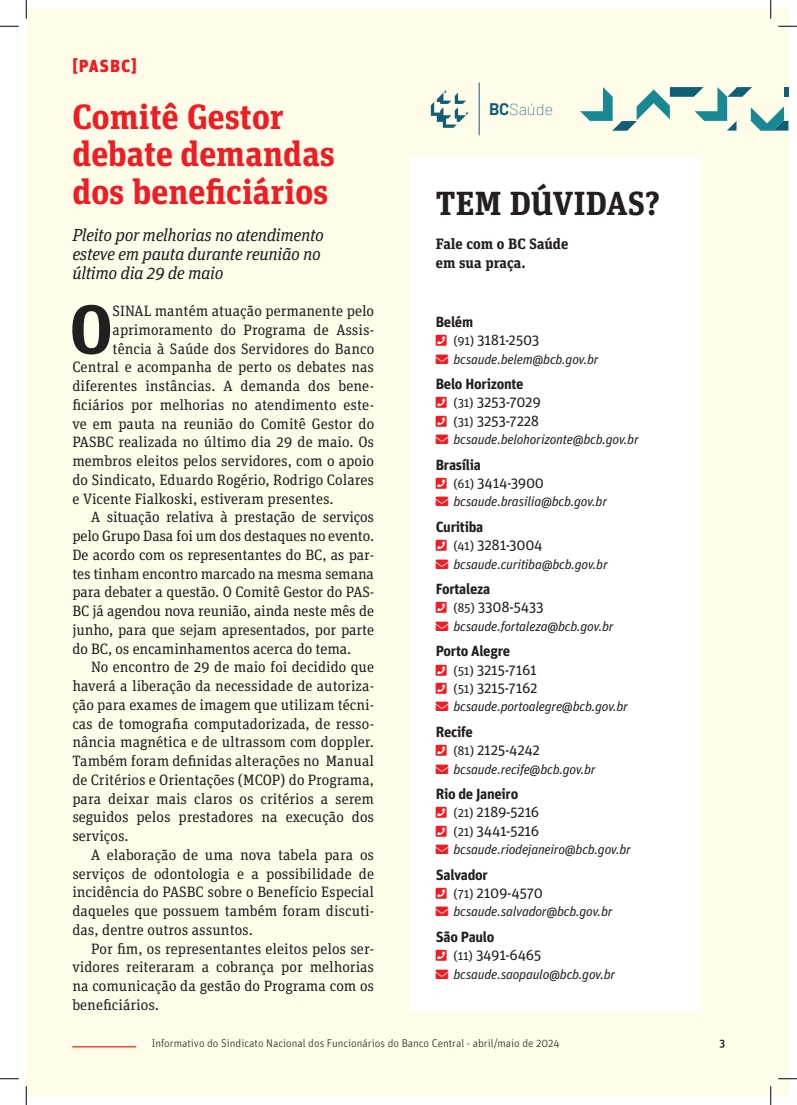
<style>
.page{position:relative;width:797px;height:1105px;background:#fff}
.page>*{position:absolute;margin:0;border:0;box-sizing:border-box;transform-origin:0 0}
.Capitular{font:700 69px "Unit Slab Pro";color:#231f20}
.Titulo{font:700 35px/37.5px "Unit Slab Pro";color:#ee1d23}
.intertitulo{font:700 33.38px "Unit Slab Pro";letter-spacing:.01em;color:#231f20}
.Sutia{font:italic 17.5px/18.8px "Unit Slab Pro";letter-spacing:-.02em;color:#231f20}
.Chapeu{font:900 17.5px "Unit Pro";letter-spacing:.05em;color:#ee1d23}
.t1{font:100 16.5px "Barlow";color:#115f77}
.Paragrafo{font:15px/18.8px "Unit Slab Pro";color:#231f20;text-align:justify}
.Capitular-2{font:15px "Unit Slab Pro";color:#231f20}
.intertitulo-2{font:700 15px/18.8px "Unit Slab Pro";color:#231f20}
.t2{font:14.75px "Unit Pro";letter-spacing:-.02em;color:#231f20}
.BCSaude_cidade{font:700 14.75px "Unit Pro";letter-spacing:-.02em;color:#231f20}
.t3{font:italic 13.5px "Unit Pro";letter-spacing:-.02em;color:#231f20}
.t4{font:300 11.25px "Unit Pro";color:#231f20}
.t5{font:500 11.25px "Unit Pro";color:#231f20}
.s1{font-weight:700}
.s2{color:#ee1d23}
.s3{font-size:12.5px}
</style>
<div class="page">
<div style="left:26px;top:9px;width:762px;height:1087px;background:#fffde9"></div>
<div style="left:411px;top:157px;width:288px;height:853px;background:#fff"></div>
<svg style="left:580px;top:87px;width:208px;height:44px"></svg>
<svg style="left:431px;top:90px;width:37px;height:38px"></svg>
<hr style="left:478px;top:83px;width:1px;height:52px;background:#115f77">
<hr style="left:72px;top:1046px;width:64px;height:1px;background:#ee1d23">
<svg style="left:0;top:25px;width:19px;height:2px"></svg>
<svg style="left:778px;top:25px;width:19px;height:2px"></svg>
<svg style="left:0;top:1078px;width:19px;height:1px"></svg>
<svg style="left:778px;top:1078px;width:19px;height:1px"></svg>
<svg style="left:25px;top:0;width:2px;height:19px"></svg>
<svg style="left:25px;top:1086px;width:2px;height:19px"></svg>
<svg style="left:770px;top:0;width:1px;height:19px"></svg>
<svg style="left:770px;top:1086px;width:1px;height:19px"></svg>
<p class="Chapeu" style="left:72px;top:53px;width:66px">[PASBC]</p>
<p class="Titulo" style="left:72px;top:96px;width:264px">Comitê Gestor debate demandas dos beneficiários</p>
<p class="Sutia" style="left:72px;top:225px;width:253px">Pleito por melhorias no atendimento esteve em pauta durante reunião no último dia 29 de maio</p>
<p class="Capitular" style="left:70px;top:279px;width:44px">O</p>
<p class="Capitular-2" style="left:113px;top:301px;width:263px">SINAL mantém atuação permanente pelo</p>
<p class="Capitular-2" style="left:113px;top:320px;width:263px">aprimoramento do Programa de Assis-</p>
<p class="Capitular-2" style="left:113px;top:338px;width:263px">tência à Saúde dos Servidores do Banco</p>
<p class="Capitular-2" style="left:72px;top:357px;width:303px">Central e acompanha de perto os debates nas</p>
<p class="Capitular-2" style="left:72px;top:376px;width:303px">diferentes instâncias. A demanda dos bene-</p>
<p class="Capitular-2" style="left:72px;top:395px;width:303px">ficiários por melhorias no atendimento este-</p>
<p class="Capitular-2" style="left:72px;top:413px;width:303px">ve em pauta na reunião do Comitê Gestor do</p>
<p class="Capitular-2" style="left:72px;top:432px;width:303px">PASBC realizada no último dia 29 de maio. Os</p>
<p class="Capitular-2" style="left:72px;top:451px;width:303px">membros eleitos pelos servidores, com o apoio</p>
<p class="Capitular-2" style="left:72px;top:470px;width:303px">do Sindicato, Eduardo Rogério, Rodrigo Colares</p>
<p class="Capitular-2" style="left:72px;top:488px;width:263px">e Vicente Fialkoski, estiveram presentes.</p>
<p class="Paragrafo" style="left:72px;top:507px;width:303px;text-indent:19px">A situação relativa à prestação de serviços pelo Grupo Dasa foi um dos destaques no evento.<br>De acordo com os representantes do BC, as par&shy;tes tinham encontro marcado na mesma semana para debater a questão. O Comitê Gestor do PAS-BC já agendou nova reunião, ainda neste mês de junho, para que sejam apresentados, por parte do BC, os encaminhamentos acerca do tema.</p>
<p class="Paragrafo" style="left:72px;top:657px;width:303px;text-indent:19px">No encontro de 29 de maio foi decidido que haverá a liberação da necessidade de autoriza&shy;ção para exames de imagem que utilizam técni&shy;cas de tomografia computadorizada, de resso&shy;nância magnética e de ultrassom com doppler.<br>Também foram definidas alterações no Manual de Critérios e Orientações (MCOP) do Programa, para deixar mais claros os critérios a serem seguidos pelos prestadores na execução dos serviços.</p>
<p class="Paragrafo" style="left:72px;top:845px;width:303px;text-indent:19px">A elaboração de uma nova tabela para os serviços de odontologia e a possibilidade de incidência do PASBC sobre o Benefício Especial daqueles que possuem também foram discuti&shy;das, dentre outros assuntos.</p>
<p class="Paragrafo" style="left:72px;top:939px;width:303px;text-indent:19px">Por fim, os representantes eleitos pelos ser&shy;vidores reiteraram a cobrança por melhorias na comunicação da gestão do Programa com os beneficiários.</p>
<p class="t1" style="left:489px;top:96px;width:66px;rotate:1deg"><span class="s1">BC</span>Saúde</p>
<p class="intertitulo" style="left:436px;top:179px;width:225px">TEM DÚVIDAS?</p>
<p class="intertitulo-2" style="left:436px;top:234px;width:134px">Fale com o BC Saúde em sua praça.</p>
<p class="BCSaude_cidade" style="left:436px;top:311px;width:39px">Belém</p>
<p class="t2" style="left:436px;top:330px;width:105px"><span class="s2">•</span> <span class="s3">(91)</span> 3181-2503</p>
<p class="t3" style="left:453px;top:349px;width:147px">bcsaude.belem@bcb.gov.br</p>
<p class="BCSaude_cidade" style="left:436px;top:373px;width:89px">Belo Horizonte</p>
<p class="t2" style="left:436px;top:392px;width:107px"><span class="s2">•</span> <span class="s3">(31)</span> 3253-7029</p>
<p class="t2" style="left:436px;top:410px;width:105px"><span class="s2">•</span> <span class="s3">(31)</span> 3253-7228</p>
<p class="t3" style="left:453px;top:430px;width:187px">bcsaude.belohorizonte@bcb.gov.br</p>
<p class="BCSaude_cidade" style="left:436px;top:454px;width:47px">Brasília</p>
<p class="t2" style="left:436px;top:473px;width:110px"><span class="s2">•</span> <span class="s3">(61)</span> 3414-3900</p>
<p class="t3" style="left:453px;top:492px;width:155px">bcsaude.brasilia@bcb.gov.br</p>
<p class="BCSaude_cidade" style="left:436px;top:516px;width:49px">Curitiba</p>
<p class="t2" style="left:436px;top:535px;width:108px"><span class="s2">•</span> <span class="s3">(41)</span> 3281-3004</p>
<p class="t3" style="left:453px;top:554px;width:156px">bcsaude.curitiba@bcb.gov.br</p>
<p class="BCSaude_cidade" style="left:436px;top:578px;width:56px">Fortaleza</p>
<p class="t2" style="left:436px;top:597px;width:109px"><span class="s2">•</span> <span class="s3">(85)</span> 3308-5433</p>
<p class="t3" style="left:453px;top:617px;width:161px">bcsaude.fortaleza@bcb.gov.br</p>
<p class="BCSaude_cidade" style="left:436px;top:640px;width:76px">Porto Alegre</p>
<p class="t2" style="left:436px;top:659px;width:103px"><span class="s2">•</span> <span class="s3">(51)</span> 3215-7161</p>
<p class="t2" style="left:436px;top:678px;width:103px"><span class="s2">•</span> <span class="s3">(51)</span> 3215-7162</p>
<p class="t3" style="left:453px;top:697px;width:176px">bcsaude.portoalegre@bcb.gov.br</p>
<p class="BCSaude_cidade" style="left:436px;top:721px;width:39px">Recife</p>
<p class="t2" style="left:436px;top:740px;width:106px"><span class="s2">•</span> <span class="s3">(81)</span> 2125-4242</p>
<p class="t3" style="left:453px;top:759px;width:144px">bcsaude.recife@bcb.gov.br</p>
<p class="BCSaude_cidade" style="left:436px;top:783px;width:84px">Rio de Janeiro</p>
<p class="t2" style="left:436px;top:802px;width:105px"><span class="s2">•</span> <span class="s3">(21)</span> 2189-5216</p>
<p class="t2" style="left:436px;top:820px;width:105px"><span class="s2">•</span> <span class="s3">(21)</span> 3441-5216</p>
<p class="t3" style="left:453px;top:840px;width:179px">bcsaude.riodejaneiro@bcb.gov.br</p>
<p class="BCSaude_cidade" style="left:436px;top:864px;width:54px">Salvador</p>
<p class="t2" style="left:436px;top:883px;width:109px"><span class="s2">•</span> <span class="s3">(71)</span> 2109-4570</p>
<p class="t3" style="left:453px;top:902px;width:160px">bcsaude.salvador@bcb.gov.br</p>
<p class="BCSaude_cidade" style="left:436px;top:926px;width:60px">São Paulo</p>
<p class="t2" style="left:436px;top:945px;width:107px"><span class="s2">•</span> <span class="s3">(11)</span> 3491-6465</p>
<p class="t3" style="left:453px;top:964px;width:163px">bcsaude.saopaulo@bcb.gov.br</p>
<p class="t4" style="left:152px;top:1036px;width:409px">Informativo do Sindicato Nacional dos Funcionários do Banco Central - abril/maio de 2024</p>
<p class="t5" style="left:719px;top:1035px;width:7px">3</p>
</div>
